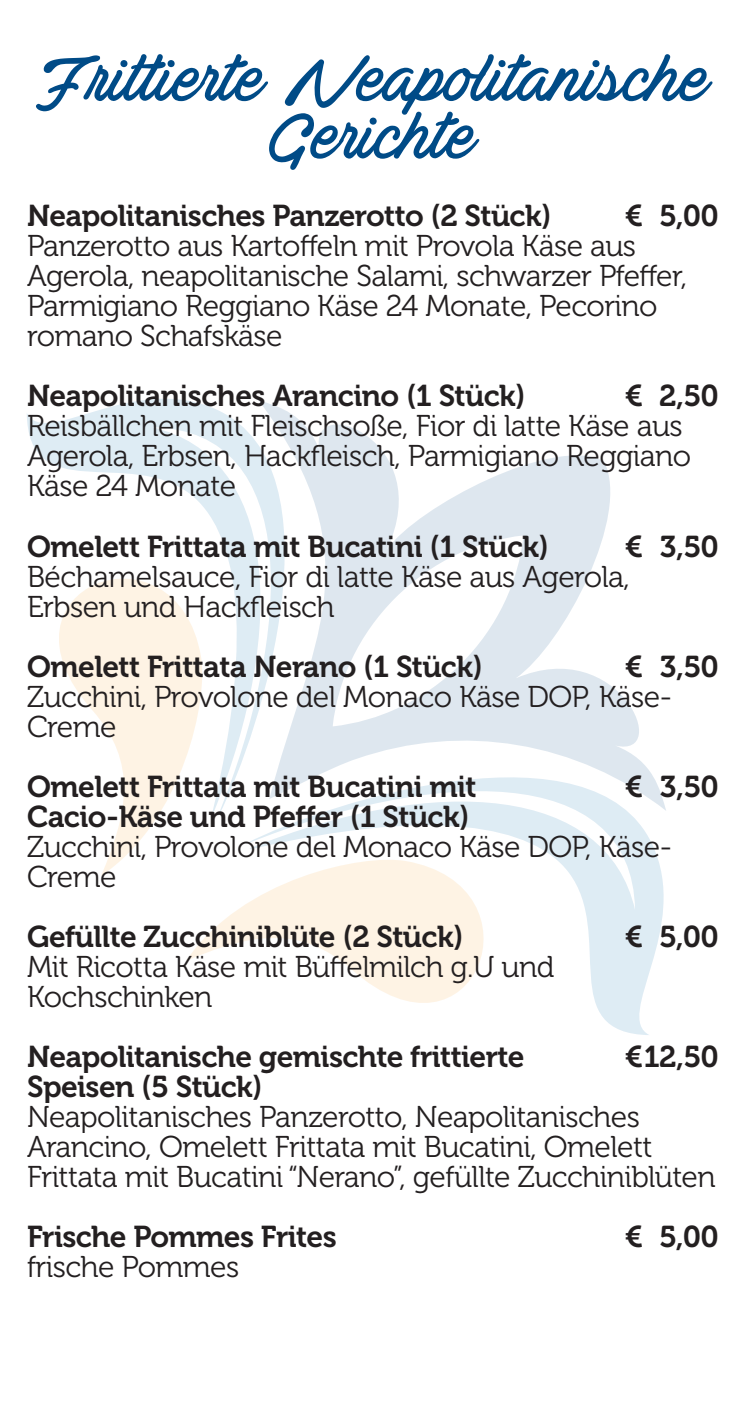
<style>
.page{position:relative;width:745px;height:1418px;background:#fff}
.page>*{position:absolute;margin:0;border:0;box-sizing:border-box;transform-origin:0 0}
.t1{font:75px/57.5px "Actonia Hand PERSONALUSE";letter-spacing:-.01em;color:#004b87;text-align:center}
.t2{font:30px/30px "Museo 300";letter-spacing:-.02em;color:#231f20}
.t3{font:30px "Museo 700";letter-spacing:-.02em;color:#231f20}
</style>
<div class="page">
<svg style="left:101px;top:815px;width:57px;height:61px"></svg>
<svg style="left:186px;top:904px;width:60px;height:57px"></svg>
<svg style="left:246px;top:811px;width:418px;height:224px"></svg>
<svg style="left:27px;top:399px;width:314px;height:416px"></svg>
<svg style="left:258px;top:399px;width:408px;height:412px"></svg>
<p class="t1" style="left:36px;top:55px;width:674px">Frittierte Neapolitanische<br>Gerichte</p>
<p class="t3" style="left:27px;top:199px;width:525px">Neapolitanisches Panzerotto (2 Stück)</p>
<p class="t3" style="left:624px;top:199px;width:95px">€ 5,00</p>
<p class="t2" style="left:27px;top:232px;width:661px">Panzerotto aus Kartoffeln mit Provola Käse aus Agerola, neapolitanische Salami, schwarzer Pfeffer, Parmigiano Reggiano Käse 24 Monate, Pecorino romano Schafskäse</p>
<p class="t3" style="left:27px;top:379px;width:500px">Neapolitanisches Arancino (1 Stück)</p>
<p class="t3" style="left:624px;top:379px;width:95px">€ 2,50</p>
<p class="t2" style="left:27px;top:412px;width:665px">Reisbällchen mit Fleischsoße, Fior di latte Käse aus<br>Agerola, Erbsen, Hackfleisch, Parmigiano Reggiano<br>Käse 24 Monate</p>
<p class="t3" style="left:27px;top:529px;width:523px">Omelett Frittata mit Bucatini (1 Stück)</p>
<p class="t3" style="left:624px;top:529px;width:95px">€ 3,50</p>
<p class="t2" style="left:27px;top:562px;width:604px">Béchamelsauce, Fior di latte Käse aus Agerola,<br>Erbsen und Hackfleisch</p>
<p class="t3" style="left:27px;top:649px;width:457px">Omelett Frittata Nerano (1 Stück)</p>
<p class="t3" style="left:624px;top:649px;width:95px">€ 3,50</p>
<p class="t2" style="left:27px;top:682px;width:646px">Zucchini, Provolone del Monaco Käse DOP, Käse-<br>Creme</p>
<p class="t3" style="left:27px;top:769px;width:451px">Omelett Frittata mit Bucatini mit</p>
<p class="t3" style="left:624px;top:769px;width:95px">€ 3,50</p>
<p class="t3" style="left:27px;top:799px;width:444px">Cacio-Käse und Pfeffer (1 Stück)</p>
<p class="t2" style="left:27px;top:832px;width:646px">Zucchini, Provolone del Monaco Käse DOP, Käse-<br>Creme</p>
<p class="t3" style="left:27px;top:919px;width:437px">Gefüllte Zucchiniblüte (2 Stück)</p>
<p class="t3" style="left:624px;top:919px;width:95px">€ 5,00</p>
<p class="t2" style="left:27px;top:952px;width:528px">Mit Ricotta Käse mit Büffelmilch g.U und</p>
<p class="t2" style="left:27px;top:982px;width:187px">Kochschinken</p>
<p class="t3" style="left:27px;top:1039px;width:498px">Neapolitanische gemischte frittierte</p>
<p class="t3" style="left:624px;top:1039px;width:95px">€12,50</p>
<p class="t3" style="left:27px;top:1069px;width:237px">Speisen (5 Stück)</p>
<p class="t2" style="left:27px;top:1102px;width:689px">Neapolitanisches Panzerotto, Neapolitanisches<br>Arancino, Omelett Frittata mit Bucatini, Omelett<br>Frittata mit Bucatini “Nerano”, gefüllte Zucchiniblüten</p>
<p class="t3" style="left:27px;top:1219px;width:311px">Frische Pommes Frites</p>
<p class="t3" style="left:624px;top:1219px;width:95px">€ 5,00</p>
<p class="t2" style="left:27px;top:1252px;width:214px">frische Pommes</p>
</div>
